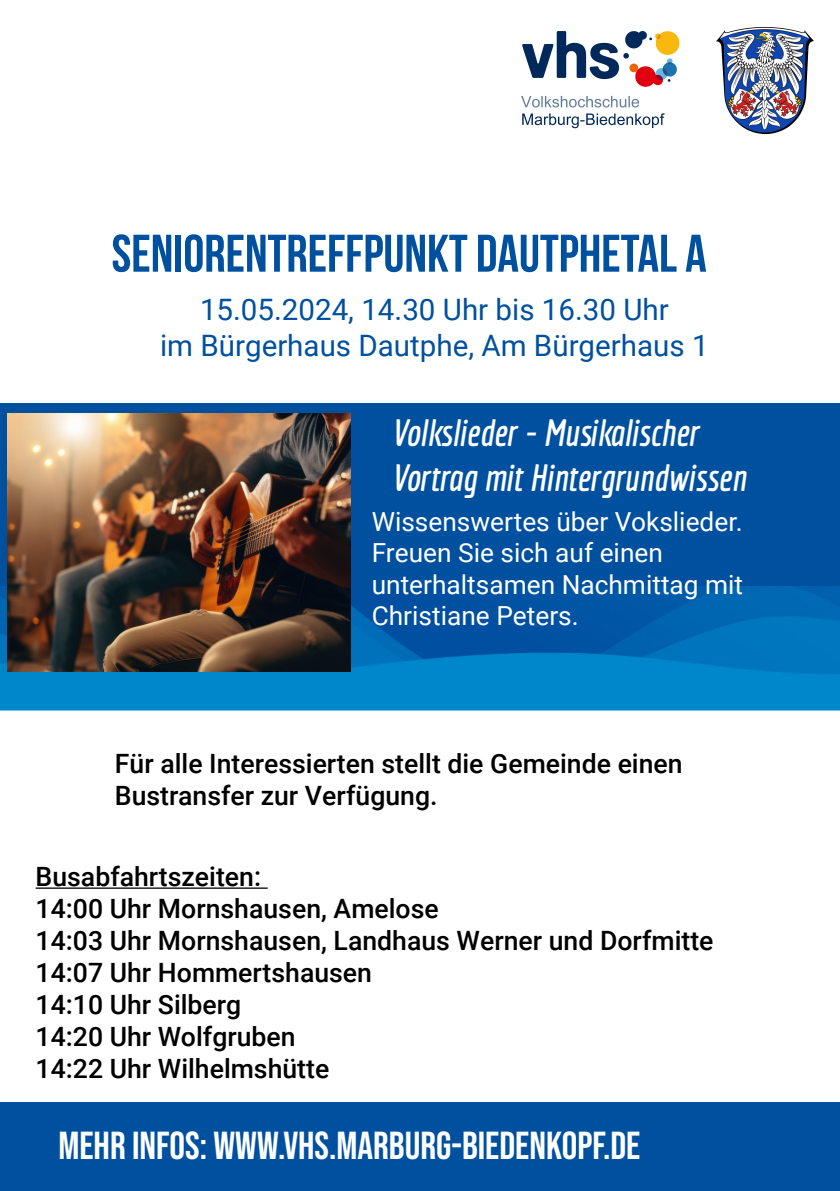
<style>
.page{position:relative;width:840px;height:1191px;background:#fff}
.page>*{position:absolute;margin:0;border:0;box-sizing:border-box;transform-origin:0 0}
.t1{font:700 52.8px "Bebas Neue";color:#0050a0}
.t2{font:39px "Bebas Neue";color:#fff}
.t3{font:italic 700 37.2px/44.6px "Economica";color:#fff}
.t4{font:29.6px/35.4px "Roboto";color:#0050a0;text-align:center}
.t5{font:500 26.6px/32px "Roboto";color:#000}
.t6{font:26.2px/31.6px "Roboto";color:#fff}
</style>
<div class="page">
<div style="left:0;top:403px;width:839px;height:307px;background:#0050a0"></div>
<img style="left:0;top:586px;width:839px;height:124px">
<div style="left:0;top:1101px;width:839px;height:89px;background:#0050a0"></div>
<hr style="left:36px;top:887px;width:231px;height:1px;background:#000">
<img style="left:716px;top:27px;width:98px;height:107px">
<img style="left:521px;top:31px;width:159px;height:98px">
<img style="left:7px;top:414px;width:343px;height:257px">
<h1 class="t1" style="left:111px;top:224px;width:596px">SENIORENTREFFPUNKT DAUTPHETAL A</h1>
<p class="t4" style="left:160px;top:291px;width:549px">15.05.2024, 14.30 Uhr bis 16.30 Uhr<br>im Bürgerhaus Dautphe, Am Bürgerhaus 1</p>
<h3 class="t3" style="left:393px;top:409px;width:354px">Volkslieder - Musikalischer<br>Vortrag mit Hintergrundwissen</h3>
<p class="t6" style="left:371px;top:504px;width:373px">Wissenswertes über Vokslieder.<br>Freuen Sie sich auf einen unterhaltsamen Nachmittag mit<br>Christiane Peters.</p>
<p class="t5" style="left:115px;top:746px;width:569px">Für alle Interessierten stellt die Gemeinde einen<br>Bustransfer zur Verfügung.</p>
<p class="t5" style="left:36px;top:859px;width:679px">Busabfahrtszeiten:<br>14:00 Uhr Mornshausen, Amelose<br>14:03 Uhr Mornshausen, Landhaus Werner und Dorfmitte<br>14:07 Uhr Hommertshausen<br>14:10 Uhr Silberg<br>14:20 Uhr Wolfgruben<br>14:22 Uhr Wilhelmshütte</p>
<h2 class="t2" style="left:58px;top:1123px;width:583px">MEHR INFOS: WWW.VHS.MARBURG-BIEDENKOPF.DE</h2>
</div>
